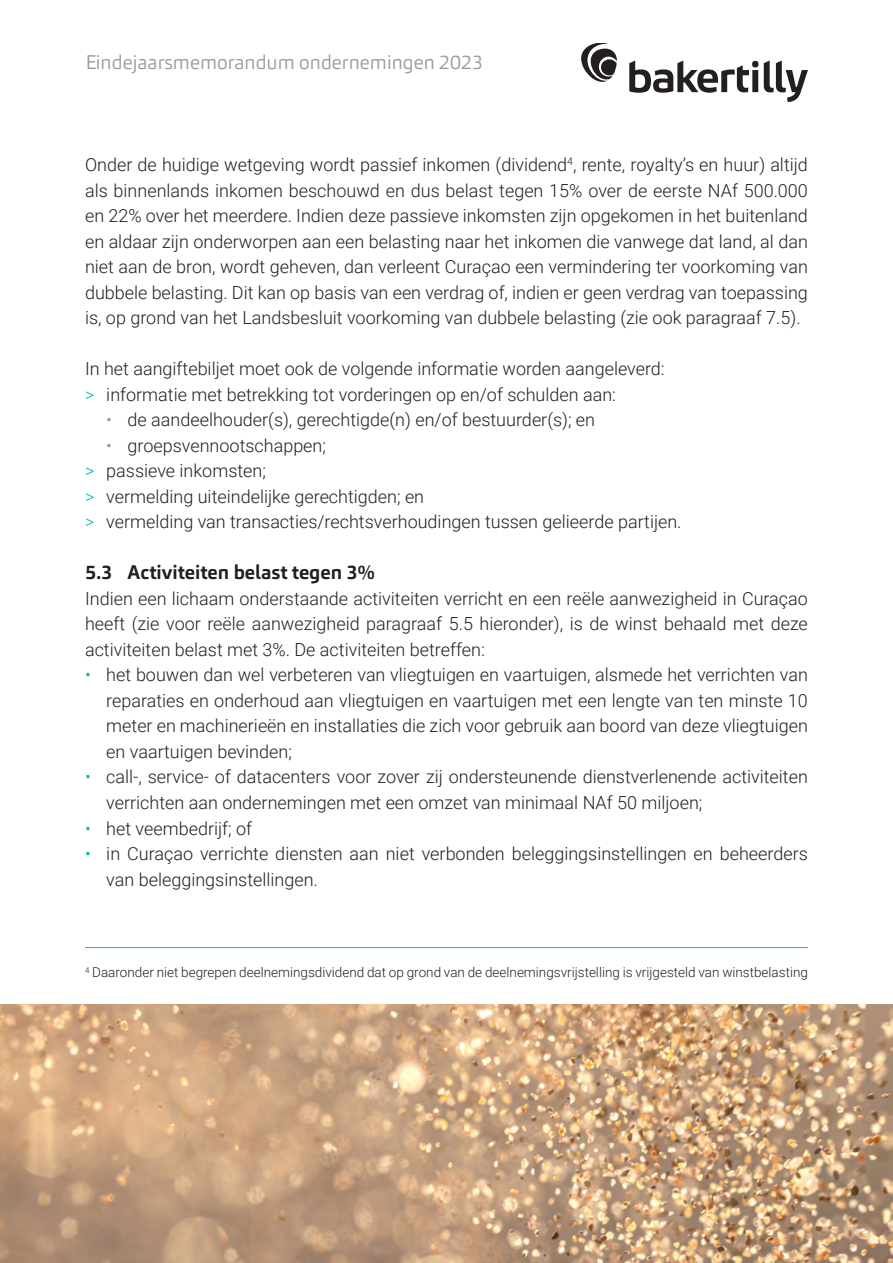
<style>
.page{position:relative;width:893px;height:1263px;background:#fff}
.page>*{position:absolute;margin:0;border:0;box-sizing:border-box;transform-origin:0 0}
.t1{font:300 19.5px "Carnac";color:#97989a}
.t2{font:700 19.5px "Carnac";color:#231f20}
.t3{font:300 18px/25.5px "Roboto";color:#231f20}
.t4{font:300 13.5px "Roboto";color:#231f20}
.s1{color:#00bbb4}
.s2{color:#97989a}
</style>
<div class="page">
<svg style="left:629px;top:61px;width:179px;height:41px"></svg>
<svg style="left:581px;top:43px;width:36px;height:39px"></svg>
<hr style="left:85px;top:947px;width:723px;height:1px;background:#00bbb4">
<img style="left:0;top:1005px;width:893px;height:258px">
<p class="t1" style="left:85px;top:49px;width:399px">Eindejaarsmemorandum ondernemingen 2023</p>
<p class="t3" style="left:85px;top:152px;width:724px;text-align:justify">Onder de huidige wetgeving wordt passief inkomen (dividend<sup>4</sup>, rente, royalty’s en huur) altijd als binnenlands inkomen beschouwd en dus belast tegen 15% over de eerste NAf 500.000 en 22% over het meerdere. Indien deze passieve inkomsten zijn opgekomen in het buitenland en aldaar zijn onderworpen aan een belasting naar het inkomen die vanwege dat land, al dan niet aan de bron, wordt geheven, dan verleent Curaçao een vermindering ter voorkoming van dubbele belasting. Dit kan op basis van een verdrag of, indien er geen verdrag van toepassing is, op grond van het Landsbesluit voorkoming van dubbele belasting (zie ook paragraaf 7.5).</p>
<p class="t3" style="left:85px;top:356px;width:581px">In het aangiftebiljet moet ook de volgende informatie worden aangeleverd: <span class="s1">&gt;</span> informatie met betrekking tot vorderingen op en/of schulden aan:</p>
<p class="t3" style="left:106px;top:407px;width:490px"><span class="s2">•</span> de aandeelhouder(s), gerechtigde(n) en/of bestuurder(s); en</p>
<p class="t3" style="left:85px;top:432px;width:598px;text-indent:21px"><span class="s2">•</span> groepsvennootschappen;<br><span class="s1">&gt;</span> passieve inkomsten;<br><span class="s1">&gt;</span> vermelding uiteindelijke gerechtigden; en<br><span class="s1">&gt;</span> vermelding van transacties/rechtsverhoudingen tussen gelieerde partijen.</p>
<p class="t2" style="left:85px;top:560px;width:291px">5.3 Activiteiten belast tegen 3%</p>
<p class="t3" style="left:85px;top:585px;width:724px;text-align:justify">Indien een lichaam onderstaande activiteiten verricht en een reële aanwezigheid in Curaçao heeft (zie voor reële aanwezigheid paragraaf 5.5 hieronder), is de winst behaald met deze activiteiten belast met 3%. De activiteiten betreffen:</p>
<p class="t3" style="left:106px;top:662px;width:703px;text-align:justify;text-indent:-21px"><span class="s1">•</span> het bouwen dan wel verbeteren van vliegtuigen en vaartuigen, alsmede het verrichten van reparaties en onderhoud aan vliegtuigen en vaartuigen met een lengte van ten minste 10 meter en machinerieën en installaties die zich voor gebruik aan boord van deze vliegtuigen en vaartuigen bevinden;</p>
<p class="t3" style="left:106px;top:764px;width:703px;text-indent:-21px"><span class="s1">•</span> call-, service- of datacenters voor zover zij ondersteunende dienstverlenende activiteiten verrichten aan ondernemingen met een omzet van minimaal NAf 50 miljoen;</p>
<p class="t3" style="left:85px;top:815px;width:169px"><span class="s1">•</span> het veembedrijf; of</p>
<p class="t3" style="left:106px;top:840px;width:703px;text-indent:-21px"><span class="s1">•</span> in Curaçao verrichte diensten aan niet verbonden beleggingsinstellingen en beheerders van beleggingsinstellingen.</p>
<p class="t4" style="left:85px;top:963px;width:724px"><sup>4</sup> Daaronder niet begrepen deelnemingsdividend dat op grond van de deelnemingsvrijstelling is vrijgesteld van winstbelasting</p>
</div>
